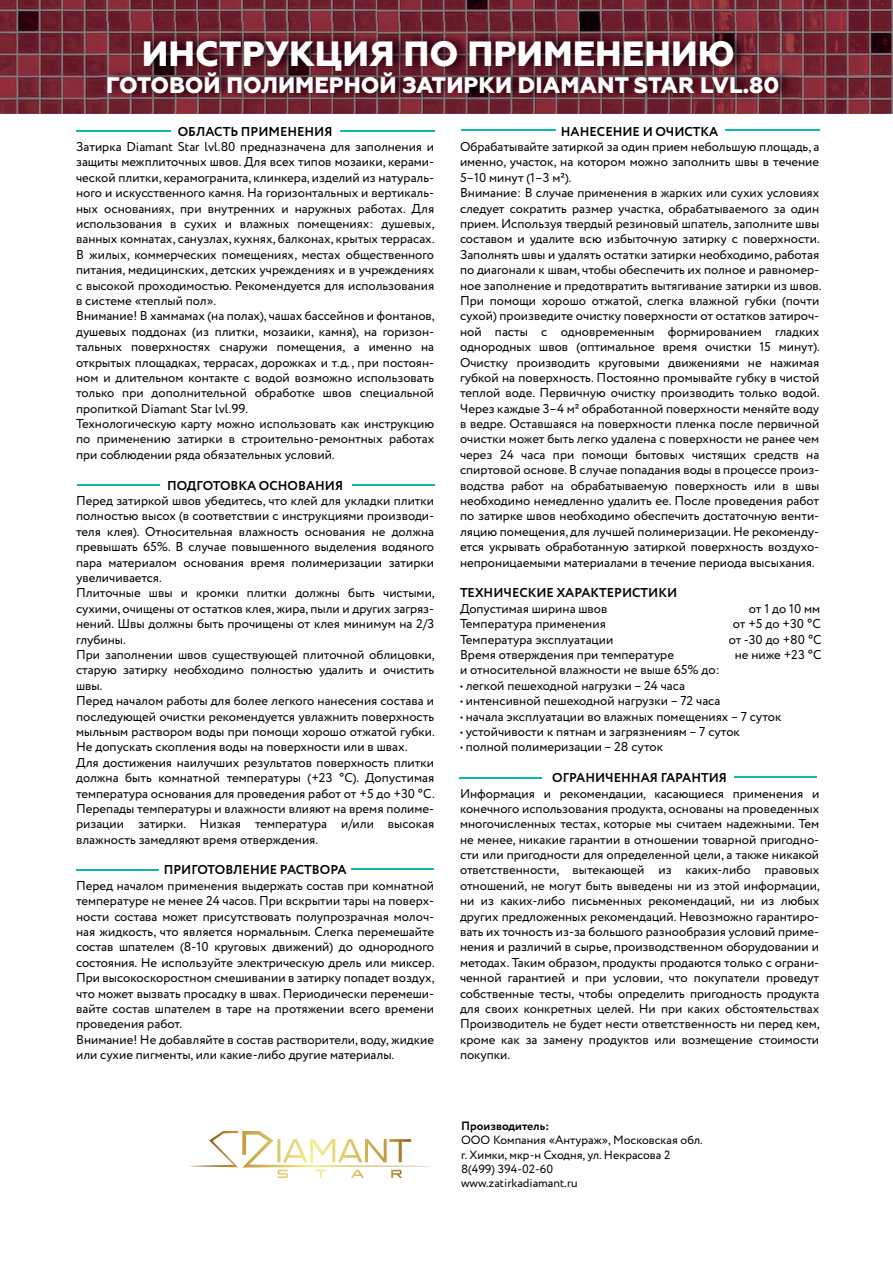
<style>
.page{position:relative;width:893px;height:1263px;background:#fff}
.page>*{position:absolute;margin:0;border:0;box-sizing:border-box;transform-origin:0 0}
.t1{font:800 35.1px "Geometria";color:#fff}
.t2{font:800 22.65px "Geometria";color:#fff}
.t3{font:12.9px/15.5px "Circe";color:#000001}
.t4{font:700 12.9px "Circe";color:#000001}
.t5{font:12px/14.4px "Circe";color:#000001}
.t6{font:700 12px "Circe";color:#000001}
</style>
<div class="page">
<hr style="left:340px;top:130px;width:94px;height:2px;background:#0db9a9">
<hr style="left:77px;top:130px;width:94px;height:2px;background:#0db9a9">
<hr style="left:725px;top:130px;width:94px;height:1px;background:#0db9a9">
<hr style="left:462px;top:130px;width:94px;height:1px;background:#0db9a9">
<hr style="left:352px;top:484px;width:83px;height:1px;background:#0db9a9">
<hr style="left:78px;top:484px;width:82px;height:1px;background:#0db9a9">
<hr style="left:351px;top:868px;width:83px;height:2px;background:#0db9a9">
<hr style="left:77px;top:869px;width:82px;height:2px;background:#0db9a9">
<hr style="left:734px;top:776px;width:83px;height:2px;background:#0db9a9">
<hr style="left:459px;top:777px;width:83px;height:2px;background:#0db9a9">
<svg style="left:189px;top:1131px;width:242px;height:47px"></svg>
<img style="left:0;top:0;width:893px;height:114px">
<img style="left:99px;top:23px;width:700px;height:89px">
<h1 class="t1" style="left:142px;top:33px;width:594px">ИНСТРУКЦИЯ ПО ПРИМЕНЕНИЮ</h1>
<h2 class="t2" style="left:106px;top:71px;width:675px">ГОТОВОЙ ПОЛИМЕРНОЙ ЗАТИРКИ DIAMANT STAR LVL.80</h2>
<p class="t4" style="left:178px;top:123px;width:156px">ОБЛАСТЬ ПРИМЕНЕНИЯ</p>
<p class="t3" style="left:76px;top:139px;width:360px">Затирка Diamant Star lvl.80 предназначена для заполнения и защиты межплиточных швов. Для всех типов мозаики, керами&shy;ческой плитки, керамогранита, клинкера, изделий из натураль&shy;ного и искусственного камня. На горизонтальных и вертикаль&shy;ных основаниях, при внутренних и наружных работах. Для использования в сухих и влажных помещениях: душевых, ванных комнатах, санузлах, кухнях, балконах, крытых террасах.<br>В жилых, коммерческих помещениях, местах общественного питания, медицинских, детских учреждениях и в учреждениях с высокой проходимостью. Рекомендуется для использования в системе «теплый пол».<br>Внимание! В хаммамах (на полах), чашах бассейнов и фонтанов, душевых поддонах (из плитки, мозаики, камня), на горизон&shy;тальных поверхностях снаружи помещения, а именно на открытых площадках, террасах, дорожках и т.д., при постоян&shy;ном и длительном контакте с водой возможно использовать только при дополнительной обработке швов специальной пропиткой Diamant Star lvl.99.<br>Технологическую карту можно использовать как инструкцию по применению затирки в строительно-ремонтных работах при соблюдении ряда обязательных условий.</p>
<p class="t4" style="left:167px;top:477px;width:178px">ПОДГОТОВКА ОСНОВАНИЯ</p>
<p class="t3" style="left:76px;top:493px;width:360px">Перед затиркой швов убедитесь, что клей для укладки плитки полностью высох (в соответствии с инструкциями производи&shy;теля клея). Относительная влажность основания не должна превышать 65%. В случае повышенного выделения водяного пара материалом основания время полимеризации затирки увеличивается.<br>Плиточные швы и кромки плитки должны быть чистыми, сухими, очищены от остатков клея, жира, пыли и других загряз&shy;нений. Швы должны быть прочищены от клея минимум на 2/3 глубины.<br>При заполнении швов существующей плиточной облицовки, старую затирку необходимо полностью удалить и очистить швы.<br>Перед началом работы для более легкого нанесения состава и последующей очистки рекомендуется увлажнить поверхность мыльным раствором воды при помощи хорошо отжатой губки.<br>Не допускать скопления воды на поверхности или в швах.<br>Для достижения наилучших результатов поверхность плитки должна быть комнатной температуры (+23 °С). Допустимая температура основания для проведения работ от +5 до +30 °С.<br>Перепады температуры и влажности влияют на время полиме&shy;ризации затирки. Низкая температура и/или высокая влажность замедляют время отверждения.</p>
<p class="t4" style="left:164px;top:861px;width:184px">ПРИГОТОВЛЕНИЕ РАСТВОРА</p>
<p class="t3" style="left:76px;top:878px;width:360px">Перед началом применения выдержать состав при комнатной температуре не менее 24 часов. При вскрытии тары на поверх&shy;ности состава может присутствовать полупрозрачная молоч&shy;ная жидкость, что является нормальным. Слегка перемешайте состав шпателем (8-10 круговых движений) до однородного состояния. Не используйте электрическую дрель или миксер.<br>При высокоскоростном смешивании в затирку попадет воздух, что может вызвать просадку в швах. Периодически перемеши&shy;вайте состав шпателем в таре на протяжении всего времени проведения работ.<br>Внимание! Не добавляйте в состав растворители, воду, жидкие или сухие пигменты, или какие-либо другие материалы.</p>
<p class="t4" style="left:561px;top:123px;width:159px">НАНЕСЕНИЕ И ОЧИСТКА</p>
<p class="t3" style="left:460px;top:139px;width:363px">Обрабатывайте затиркой за один прием небольшую площадь, а именно, участок, на котором можно заполнить швы в течение 5–10 минут (1–3 м²).<br>Внимание: В случае применения в жарких или сухих условиях следует сократить размер участка, обрабатываемого за один прием. Используя твердый резиновый шпатель, заполните швы составом и удалите всю избыточную затирку с поверхности.<br>Заполнять швы и удалять остатки затирки необходимо, работая по диагонали к швам, чтобы обеспечить их полное и равномер&shy;ное заполнение и предотвратить вытягивание затирки из швов.<br>При помощи хорошо отжатой, слегка влажной губки (почти сухой) произведите очистку поверхности от остатков затироч&shy;ной пасты с одновременным формированием гладких однородных швов (оптимальное время очистки 15 минут).<br>Очистку производить круговыми движениями не нажимая губкой на поверхность. Постоянно промывайте губку в чистой теплой воде. Первичную очистку производить только водой.<br>Через каждые 3–4 м² обработанной поверхности меняйте воду в ведре. Оставшаяся на поверхности пленка после первичной очистки может быть легко удалена с поверхности не ранее чем через 24 часа при помощи бытовых чистящих средств на спиртовой основе. В случае попадания воды в процессе произ&shy;водства работ на обрабатываемую поверхность или в швы необходимо немедленно удалить ее. После проведения работ по затирке швов необходимо обеспечить достаточную венти&shy;ляцию помещения, для лучшей полимеризации. Не рекоменду&shy;ется укрывать обработанную затиркой поверхность воздухо&shy;непроницаемыми материалами в течение периода высыхания.</p>
<p class="t4" style="left:460px;top:584px;width:219px">ТЕХНИЧЕСКИЕ ХАРАКТЕРИСТИКИ</p>
<p class="t3" style="left:460px;top:601px;width:149px">Допустимая ширина швов</p>
<p class="t3" style="left:749px;top:601px;width:73px">от 1 до 10 мм</p>
<p class="t3" style="left:460px;top:616px;width:147px">Температура применения</p>
<p class="t3" style="left:733px;top:616px;width:89px">от +5 до +30 °С</p>
<p class="t3" style="left:460px;top:632px;width:155px">Температура эксплуатации</p>
<p class="t3" style="left:729px;top:632px;width:94px">от -30 до +80 °С</p>
<p class="t3" style="left:460px;top:647px;width:216px">Время отверждения при температуре</p>
<p class="t3" style="left:735px;top:647px;width:88px">не ниже +23 °С</p>
<p class="t3" style="left:460px;top:663px;width:261px">и относительной влажности не выше 65% до:</p>
<p class="t3" style="left:460px;top:678px;width:226px">• легкой пешеходной нагрузки – 24 часа</p>
<p class="t3" style="left:460px;top:693px;width:262px">• интенсивной пешеходной нагрузки – 72 часа</p>
<p class="t3" style="left:460px;top:709px;width:323px">• начала эксплуатации во влажных помещениях – 7 суток</p>
<p class="t3" style="left:460px;top:724px;width:281px">• устойчивости к пятнам и загрязнениям – 7 суток</p>
<p class="t3" style="left:460px;top:740px;width:205px">• полной полимеризации – 28 суток</p>
<p class="t4" style="left:552px;top:769px;width:176px">ОГРАНИЧЕННАЯ ГАРАНТИЯ</p>
<p class="t3" style="left:460px;top:786px;width:361px;text-align:justify">Информация и рекомендации, касающиеся применения и конечного использования продукта, основаны на проведенных многочисленных тестах, которые мы считаем надежными. Тем не менее, никакие гарантии в отношении товарной пригодно&shy;сти или пригодности для определенной цели, а также никакой ответственности, вытекающей из каких-либо правовых отношений, не могут быть выведены ни из этой информации, ни из каких-либо письменных рекомендаций, ни из любых других предложенных рекомендаций. Невозможно гарантиро&shy;вать их точность из-за большого разнообразия условий приме&shy;нения и различий в сырье, производственном оборудовании и методах. Таким образом, продукты продаются только с ограни&shy;ченной гарантией и при условии, что покупатели проведут собственные тесты, чтобы определить пригодность продукта для своих конкретных целей. Ни при каких обстоятельствах Производитель не будет нести ответственность ни перед кем, кроме как за замену продуктов или возмещение стоимости покупки.</p>
<p class="t6" style="left:461px;top:1117px;width:90px">Производитель:</p>
<p class="t5" style="left:461px;top:1133px;width:243px">ООО Компания «Антураж», Московская обл. г. Химки, мкр-н Сходня, ул. Некрасова 2<br>8(499) 394-02-60<br>www.zatirkadiamant.ru</p>
</div>
